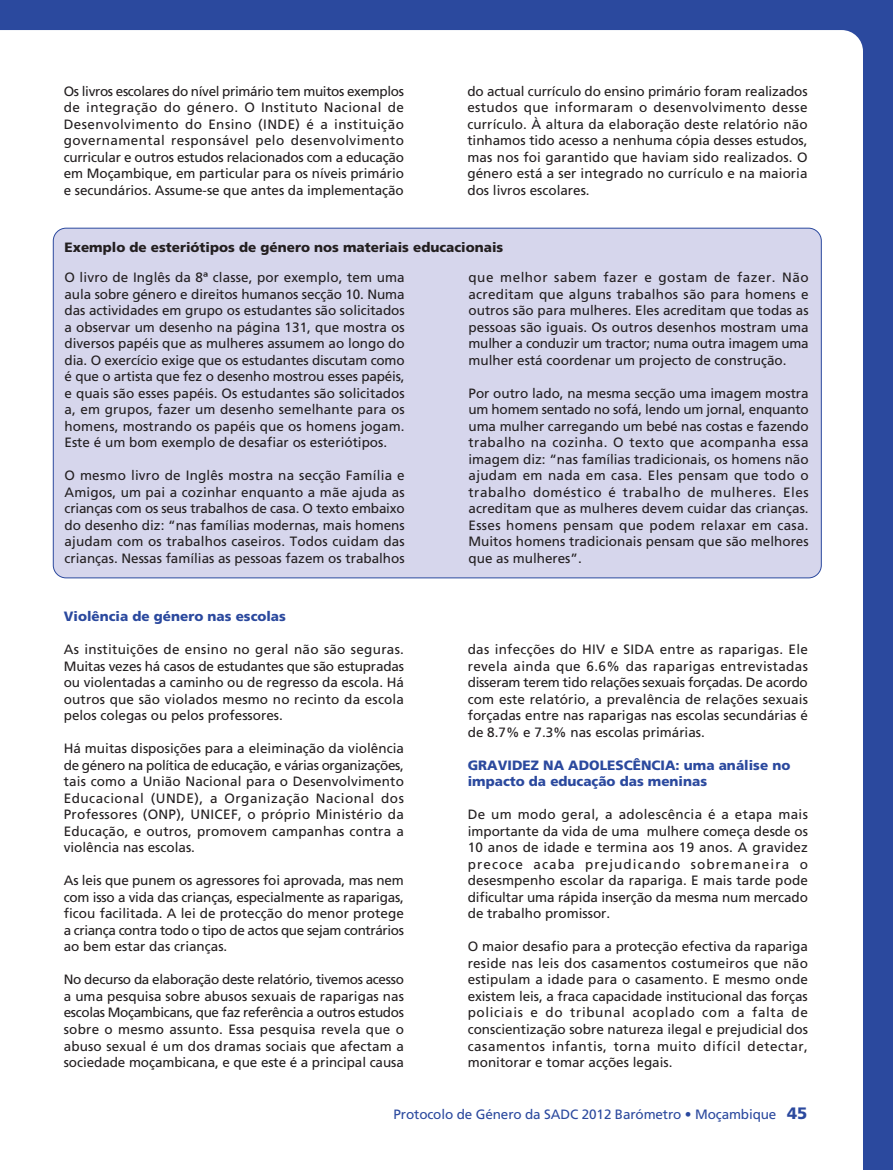
<style>
.page{position:relative;width:893px;height:1170px;background:#fff}
.page>*{position:absolute;margin:0;border:0;box-sizing:border-box;transform-origin:0 0}
.t1{font:13.5px/16.5px "Frutiger LT Std";color:#231f20;text-align:justify}
.t2{font:900 13.5px/16.5px "Frutiger LT Std";color:#2b499e}
.t3{font:900 13.5px "Frutiger LT Std";color:#231f20}
.t4{font:13.5px "Frutiger LT Std";letter-spacing:-.01em;color:#2b499e}
.s1{font-weight:900;font-size:16.5px}
</style>
<div class="page">
<div style="left:0;top:0;width:893px;height:1169px;background:#2b499e"></div>
<div style="left:0;top:30px;width:863px;height:1139px;background:#fff"></div>
<div style="left:53px;top:228px;width:769px;height:350px;background:#d6d6ec;border:1px solid #2b499e;border-radius:13px"></div>
<p class="t1" style="left:64px;top:84px;width:342px">Os livros escolares do nível primário tem muitos exemplos de integração do género. O Instituto Nacional de Desenvolvimento do Ensino (INDE) é a instituição governamental responsável pelo desenvolvimento curricular e outros estudos relacionados com a educação em Moçambique, em particular para os níveis primário e secundários. Assume-se que antes da implementação</p>
<p class="t1" style="left:467px;top:84px;width:342px">do actual currículo do ensino primário foram realizados estudos que informaram o desenvolvimento desse currículo. À altura da elaboração deste relatório não tinhamos tido acesso a nenhuma cópia desses estudos, mas nos foi garantido que haviam sido realizados. O género está a ser integrado no currículo e na maioria dos livros escolares.</p>
<p class="t3" style="left:65px;top:241px;width:440px">Exemplo de esteriótipos de género nos materiais educacionais</p>
<p class="t1" style="left:65px;top:270px;width:342px">O livro de Inglês da 8ª classe, por exemplo, tem uma aula sobre género e direitos humanos secção 10. Numa das actividades em grupo os estudantes são solicitados a observar um desenho na página 131, que mostra os diversos papéis que as mulheres assumem ao longo do dia. O exercício exige que os estudantes discutam como é que o artista que fez o desenho mostrou esses papéis, e quais são esses papéis. Os estudantes são solicitados a, em grupos, fazer um desenho semelhante para os homens, mostrando os papéis que os homens jogam.<br>Este é um bom exemplo de desafiar os esteriótipos.</p>
<p class="t1" style="left:65px;top:468px;width:342px">O mesmo livro de Inglês mostra na secção Família e Amigos, um pai a cozinhar enquanto a mãe ajuda as crianças com os seus trabalhos de casa. O texto embaixo do desenho diz: “nas famílias modernas, mais homens ajudam com os trabalhos caseiros. Todos cuidam das crianças. Nessas famílias as pessoas fazem os trabalhos</p>
<p class="t2" style="left:64px;top:609px;width:224px">Violência de género nas escolas</p>
<p class="t1" style="left:64px;top:642px;width:342px">As instituições de ensino no geral não são seguras.<br>Muitas vezes há casos de estudantes que são estupradas ou violentadas a caminho ou de regresso da escola. Há outros que são violados mesmo no recinto da escola pelos colegas ou pelos professores.</p>
<p class="t1" style="left:64px;top:741px;width:342px">Há muitas disposições para a eleiminação da violência de género na política de educação, e várias organizações, tais como a União Nacional para o Desenvolvimento Educacional (UNDE), a Organização Nacional dos Professores (ONP), UNICEF, o próprio Ministério da Educação, e outros, promovem campanhas contra a violência nas escolas.</p>
<p class="t1" style="left:64px;top:873px;width:342px">As leis que punem os agressores foi aprovada, mas nem com isso a vida das crianças, especialmente as raparigas, ficou facilitada. A lei de protecção do menor protege a criança contra todo o tipo de actos que sejam contrários ao bem estar das crianças.</p>
<p class="t1" style="left:64px;top:972px;width:342px">No decurso da elaboração deste relatório, tivemos acesso a uma pesquisa sobre abusos sexuais de raparigas nas escolas Moçambicans, que faz referência a outros estudos sobre o mesmo assunto. Essa pesquisa revela que o abuso sexual é um dos dramas sociais que afectam a sociedade moçambicana, e que este é a principal causa</p>
<p class="t1" style="left:468px;top:270px;width:342px">que melhor sabem fazer e gostam de fazer. Não acreditam que alguns trabalhos são para homens e outros são para mulheres. Eles acreditam que todas as pessoas são iguais. Os outros desenhos mostram uma mulher a conduzir um tractor; numa outra imagem uma mulher está coordenar um projecto de construção.</p>
<p class="t1" style="left:468px;top:385px;width:342px">Por outro lado, na mesma secção uma imagem mostra um homem sentado no sofá, lendo um jornal, enquanto uma mulher carregando um bebé nas costas e fazendo trabalho na cozinha. O texto que acompanha essa imagem diz: “nas famílias tradicionais, os homens não ajudam em nada em casa. Eles pensam que todo o trabalho doméstico é trabalho de mulheres. Eles acreditam que as mulheres devem cuidar das crianças.<br>Esses homens pensam que podem relaxar em casa.<br>Muitos homens tradicionais pensam que são melhores que as mulheres”.</p>
<p class="t1" style="left:468px;top:642px;width:342px">das infecções do HIV e SIDA entre as raparigas. Ele revela ainda que 6.6% das raparigas entrevistadas disseram terem tido relações sexuais forçadas. De acordo com este relatório, a prevalência de relações sexuais forçadas entre nas raparigas nas escolas secundárias é de 8.7% e 7.3% nas escolas primárias.</p>
<p class="t2" style="left:468px;top:757px;width:324px">GRAVIDEZ NA ADOLESCÊNCIA: uma análise no impacto da educação das meninas</p>
<p class="t1" style="left:468px;top:807px;width:342px">De um modo geral, a adolescência é a etapa mais importante da vida de uma mulhere começa desde os 10 anos de idade e termina aos 19 anos. A gravidez precoce acaba prejudicando sobremaneira o desesmpenho escolar da rapariga. E mais tarde pode dificultar uma rápida inserção da mesma num mercado de trabalho promissor.</p>
<p class="t1" style="left:468px;top:939px;width:342px">O maior desafio para a protecção efectiva da rapariga reside nas leis dos casamentos costumeiros que não estipulam a idade para o casamento. E mesmo onde existem leis, a fraca capacidade institucional das forças policiais e do tribunal acoplado com a falta de conscientização sobre natureza ilegal e prejudicial dos casamentos infantis, torna muito difícil detectar, monitorar e tomar acções legais.</p>
<p class="t4" style="left:394px;top:1108px;width:415px">Protocolo de Género da SADC 2012 Barómetro • Moçambique <span class="s1">45</span></p>
</div>
